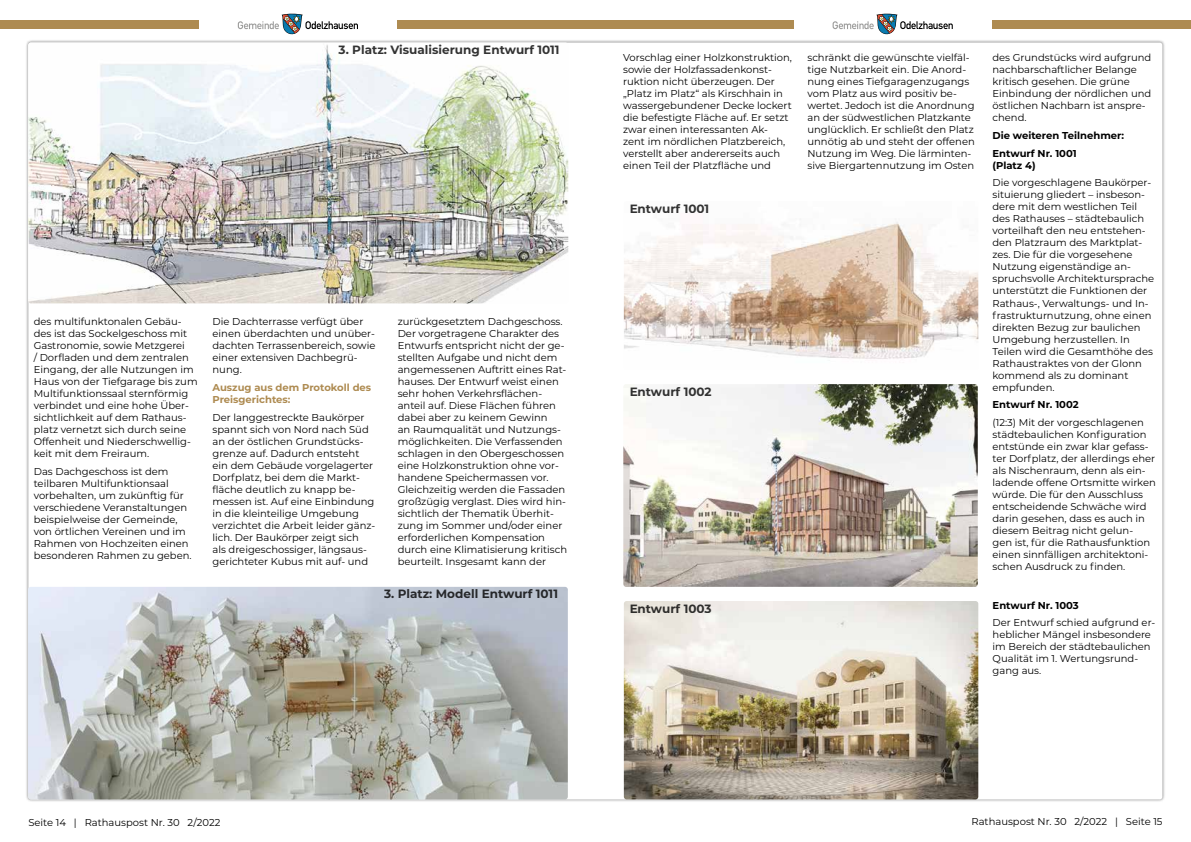
<style>
.page{position:relative;width:1191px;height:842px;background:#fff}
.page>*{position:absolute;margin:0;border:0;box-sizing:border-box;transform-origin:0 0}
.t1{font:700 12px "Montserrat";color:#000}
.t2{font:10px/12px "Montserrat";color:#000}
.t3{font:700 10px/17.7px "Montserrat";color:#000}
.t4{font:700 10px/12px "Montserrat";color:#ae8b51}
</style>
<div class="page">
<svg style="left:832px;top:13px;width:120px;height:22px"></svg>
<svg style="left:238px;top:13px;width:120px;height:22px"></svg>
<div style="left:992px;top:20px;width:199px;height:9px;background:#ae8b51"></div>
<div style="left:0;top:20px;width:198px;height:9px;background:#ae8b51"></div>
<div style="left:397px;top:20px;width:396px;height:9px;background:#ae8b51"></div>
<img style="left:28px;top:587px;width:540px;height:212px">
<img style="left:623px;top:384px;width:354px;height:203px">
<img style="left:624px;top:601px;width:354px;height:198px">
<img style="left:28px;top:43px;width:540px;height:260px">
<img style="left:624px;top:222px;width:354px;height:137px">
<p class="t1" style="left:339px;top:41px;width:222px">3. Platz: Visualisierung Entwurf 1011</p>
<p class="t2" style="left:34px;top:315px;width:165px">des multifunktonalen Gebäu&shy;des ist das Sockelgeschoss mit<br>Gastronomie, sowie Metzgerei<br>/ Dorfladen und dem zentralen<br>Eingang, der alle Nutzungen im<br>Haus von der Tiefgarage bis zum<br>Multifunktionssaal sternförmig verbindet und eine hohe Über&shy;sichtlichkeit auf dem Rathaus&shy;platz vernetzt sich durch seine<br>Offenheit und Niederschwellig&shy;keit mit dem Freiraum.</p>
<p class="t2" style="left:34px;top:465px;width:159px">Das Dachgeschoss ist dem teilbaren Multifunktionsaal vorbehalten, um zukünftig für verschiedene Veranstaltungen beispielweise der Gemeinde, von örtlichen Vereinen und im<br>Rahmen von Hochzeiten einen besonderen Rahmen zu geben.</p>
<p class="t2" style="left:212px;top:315px;width:164px">Die Dachterrasse verfügt über einen überdachten und unüber&shy;dachten Terrassenbereich, sowie einer extensiven Dachbegrü&shy;nung.</p>
<p class="t4" style="left:212px;top:381px;width:160px">Auszug aus dem Protokoll des<br>Preisgerichtes:</p>
<p class="t2" style="left:212px;top:411px;width:164px">Der langgestreckte Baukörper spannt sich von Nord nach Süd an der östlichen Grundstücks&shy;grenze auf. Dadurch entsteht ein dem Gebäude vorgelagerter<br>Dorfplatz, bei dem die Markt&shy;fläche deutlich zu knapp be&shy;messen ist. Auf eine Einbindung in die kleinteilige Umgebung verzichtet die Arbeit leider gänz&shy;lich. Der Baukörper zeigt sich<br>als dreigeschossiger, längsaus&shy;gerichteter Kubus mit auf- und</p>
<p class="t2" style="left:398px;top:315px;width:171px">zurückgesetztem Dachgeschoss.<br>Der vorgetragene Charakter des<br>Entwurfs entspricht nicht der ge&shy;stellten Aufgabe und nicht dem angemessenen Auftritt eines Rat&shy;hauses. Der Entwurf weist einen sehr hohen Verkehrsflächen&shy;anteil auf. Diese Flächen führen dabei aber zu keinem Gewinn<br>an Raumqualität und Nutzungs&shy;möglichkeiten. Die Verfassenden schlagen in den Obergeschossen eine Holzkonstruktion ohne vor&shy;handene Speichermassen vor.<br>Gleichzeitig werden die Fassaden großzügig verglast. Dies wird hin&shy;sichtlich der Thematik Überhit&shy;zung im Sommer und/oder einer erforderlichen Kompensation durch eine Klimatisierung kritisch beurteilt. Insgesamt kann der</p>
<p class="t1" style="left:384px;top:585px;width:175px">3. Platz: Modell Entwurf 1011</p>
<p class="t2" style="left:623px;top:52px;width:170px">Vorschlag einer Holzkonstruktion, sowie der Holzfassadenkonst&shy;ruktion nicht überzeugen. Der „Platz im Platz“ als Kirschhain in wassergebundener Decke lockert die befestigte Fläche auf. Er setzt zwar einen interessanten Ak&shy;zent im nördlichen Platzbereich, verstellt aber andererseits auch einen Teil der Platzfläche und</p>
<p class="t2" style="left:807px;top:52px;width:169px">schränkt die gewünschte vielfäl&shy;tige Nutzbarkeit ein. Die Anord&shy;nung eines Tiefgaragenzugangs vom Platz aus wird positiv be&shy;wertet. Jedoch ist die Anordnung an der südwestlichen Platzkante unglücklich. Er schließt den Platz unnötig ab und steht der offenen<br>Nutzung im Weg. Die lärminten&shy;sive Biergartennutzung im Osten</p>
<p class="t2" style="left:992px;top:52px;width:160px">des Grundstücks wird aufgrund nachbarschaftlicher Belange kritisch gesehen. Die grüne<br>Einbindung der nördlichen und östlichen Nachbarn ist anspre&shy;chend.</p>
<p class="t3" style="left:992px;top:126px;width:133px">Die weiteren Teilnehmer:<br>Entwurf Nr. 1001</p>
<p class="t3" style="left:992px;top:156px;width:45px">(Platz 4)</p>
<p class="t2" style="left:992px;top:177px;width:163px">Die vorgeschlagene Baukörper&shy;situierung gliedert – insbeson&shy;dere mit dem westlichen Teil des Rathauses – städtebaulich vorteilhaft den neu entstehen&shy;den Platzraum des Marktplat&shy;zes. Die für die vorgesehene<br>Nutzung eigenständige an&shy;spruchsvolle Architektursprache unterstützt die Funktionen der<br>Rathaus-, Verwaltungs- und In&shy;frastrukturnutzung, ohne einen direkten Bezug zur baulichen<br>Umgebung herzustellen. In<br>Teilen wird die Gesamthöhe des<br>Rathaustraktes von der Glonn kommend als zu dominant empfunden.</p>
<p class="t3" style="left:992px;top:395px;width:88px">Entwurf Nr. 1002</p>
<p class="t2" style="left:992px;top:416px;width:165px">(12:3) Mit der vorgeschlagenen städtebaulichen Konfiguration entstünde ein zwar klar gefass&shy;ter Dorfplatz, der allerdings eher als Nischenraum, denn als ein&shy;ladende offene Ortsmitte wirken würde. Die für den Ausschluss entscheidende Schwäche wird darin gesehen, dass es auch in diesem Beitrag nicht gelun-<br>gen ist, für die Rathausfunktion einen sinnfälligen architektoni&shy;schen Ausdruck zu finden.</p>
<p class="t1" style="left:629px;top:200px;width:81px">Entwurf 1001</p>
<p class="t1" style="left:629px;top:383px;width:84px">Entwurf 1002</p>
<p class="t1" style="left:629px;top:600px;width:84px">Entwurf 1003</p>
<p class="t3" style="left:992px;top:596px;width:88px">Entwurf Nr. 1003</p>
<p class="t2" style="left:992px;top:616px;width:164px">Der Entwurf schied aufgrund er&shy;heblicher Mängel insbesondere im Bereich der städtebaulichen<br>Qualität im 1. Wertungsrund&shy;gang aus.</p>
<p class="t2" style="left:28px;top:816px;width:193px">Seite 14 | Rathauspost Nr. 30 2/2022</p>
<p class="t2" style="left:971px;top:815px;width:193px">Rathauspost Nr. 30 2/2022 | Seite 15</p>
</div>
